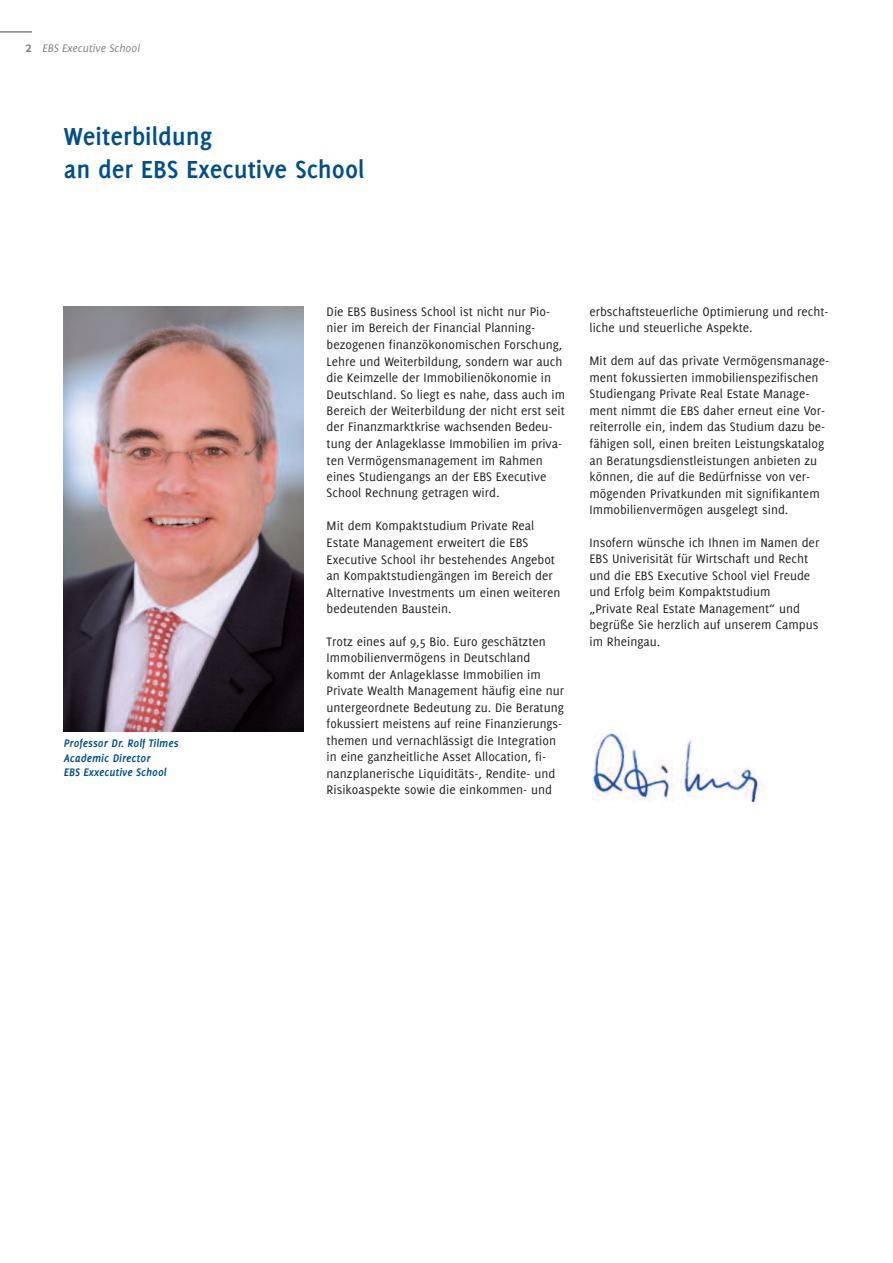
<style>
.page{position:relative;width:893px;height:1263px;background:#fff}
.page>*{position:absolute;margin:0;border:0;box-sizing:border-box;transform-origin:0 0}
.t1{font:700 27px/32.8px "Delicious";color:#004f8a}
.t2{font:13.5px/16.5px "Delicious";color:#231f20}
.t3{font:italic 700 12px/14.9px "Delicious";color:#004f8a}
.t4{font:italic 12px "Delicious";color:#808285}
.s1{font-weight:700;font-style:normal;font-size:15px}
</style>
<div class="page">
<hr style="left:0;top:31px;width:32px;height:2px;background:#808285">
<img style="left:593px;top:733px;width:169px;height:70px">
<img style="left:64px;top:306px;width:239px;height:425px">
<p class="t4" style="left:25px;top:41px;width:117px"><span class="s1">2</span> EBS Executive School</p>
<h1 class="t1" style="left:64px;top:122px;width:302px">Weiterbildung<br>an der EBS Executive School</h1>
<p class="t3" style="left:64px;top:736px;width:116px">Professor Dr. Rolf Tilmes<br>Academic Director<br>EBS Exxecutive School</p>
<p class="t2" style="left:327px;top:304px;width:240px">Die EBS Business School ist nicht nur Pio - nier im Bereich der Financial Planning&shy;bezogenen finanzökonomischen Forschung, Lehre und Weiterbildung, sondern war auch die Keimzelle der Immobilien ökonomie in Deutschland. So liegt es nahe, dass auch im Bereich der Weiterbildung der nicht erst seit der Finanzmarktkrise wachsenden Bedeu&shy;tung der Anlageklasse Immobilien im priva&shy;ten Vermögensmanagement im Rahmen eines Studiengangs an der EBS Executive School Rechnung ge tragen wird.</p>
<p class="t2" style="left:327px;top:519px;width:235px">Mit dem Kompaktstudium Private Real Estate Management erweitert die EBS Executive School ihr bestehendes Angebot an Kompaktstudiengängen im Bereich der Alternative Investments um einen weiteren bedeutenden Baustein.</p>
<p class="t2" style="left:327px;top:634px;width:239px">Trotz eines auf 9,5 Bio. Euro geschätzten Immobilienvermögens in Deutschland kommt der Anlageklasse Immobilien im Private Wealth Management häufig eine nur untergeordnete Bedeutung zu. Die Beratung fokussiert meistens auf reine Finanzie rungs&shy;themen und vernachlässigt die Integration in eine ganzheitliche Asset Allo cation, fi - nanzplanerische Liquiditäts-, Rendite- und Risikoaspekte sowie die einkommen- und</p>
<p class="t2" style="left:589px;top:304px;width:241px">erbschaftsteuerliche Optimierung und recht&shy;liche und steuerliche Aspekte.</p>
<p class="t2" style="left:589px;top:354px;width:241px">Mit dem auf das private Vermögensmanage&shy;ment fokussierten immobilienspezifischen Studiengang Private Real Estate Manage&shy;ment nimmt die EBS daher erneut eine Vor&shy;reiterrolle ein, indem das Studium dazu be - fähigen soll, einen breiten Leistungs katalog an Beratungsdienstleistungen an bieten zu können, die auf die Bedürfnisse von ver - mögenden Privatkunden mit sig nifikantem Immobilienvermögen ausgelegt sind.</p>
<p class="t2" style="left:589px;top:535px;width:231px">Insofern wünsche ich Ihnen im Namen der EBS Univerisität für Wirtschaft und Recht und die EBS Executive School viel Freude und Erfolg beim Kompaktstudium<br>„Private Real Estate Management“ und begrüße Sie herzlich auf unserem Campus im Rheingau.</p>
</div>
